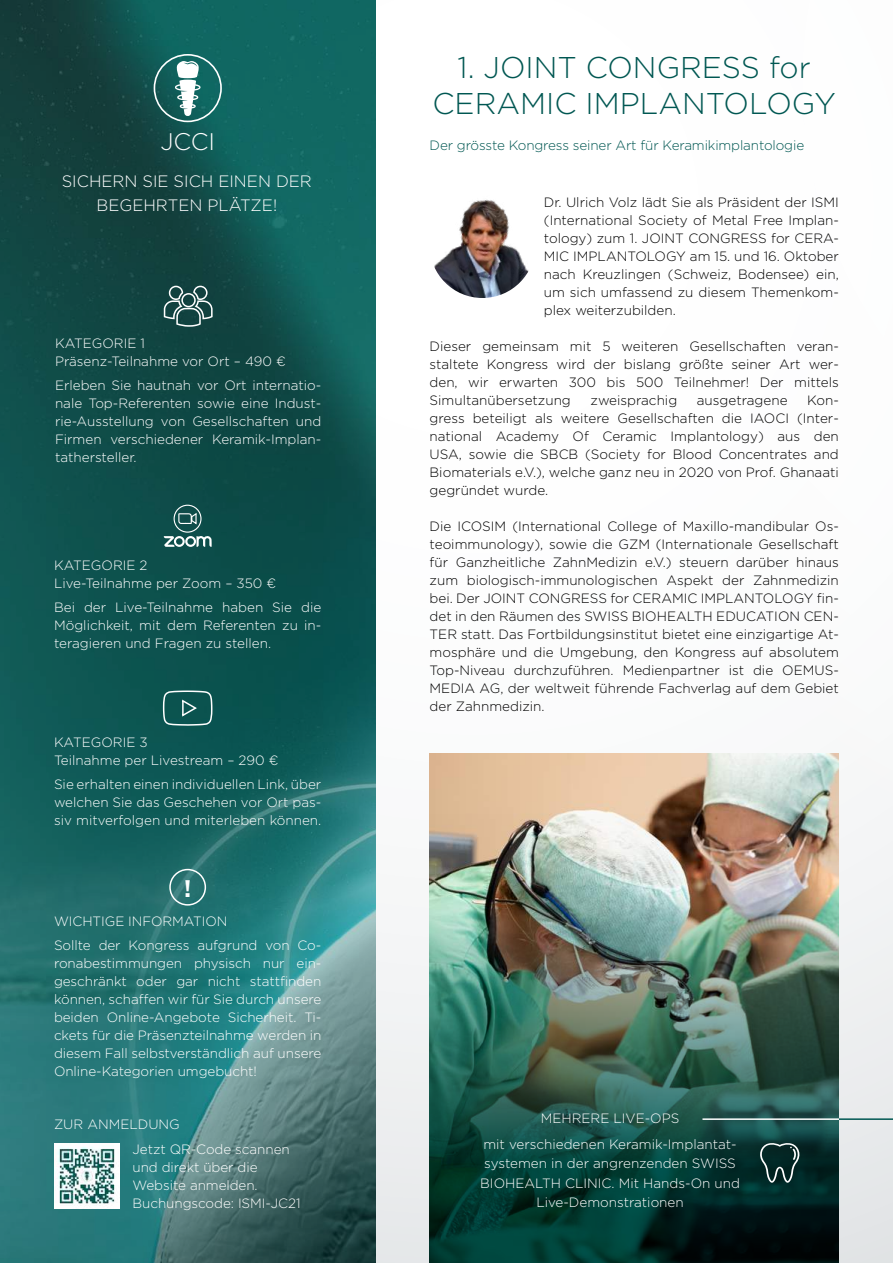
<style>
.page{position:relative;width:893px;height:1263px;background:#fff}
.page>*{position:absolute;margin:0;border:0;box-sizing:border-box;transform-origin:0 0}
.t1{font:300 30px/36px "Gotham";color:#005752;text-align:center}
.t2{font:300 24px "Gotham";color:#fff}
.t3{font:700 24px "Gotham";color:#fff}
.t4{font:300 16.5px/24px "Gotham";color:#fff;text-align:center}
.t5{font:300 13.5px/18px "Gotham";color:#000;text-align:justify}
.t6{font:300 13.5px/18px "Gotham";color:#fff}
.t7{font:300 13.5px "Gotham";letter-spacing:-.01em;color:#005752}
</style>
<div class="page">
<div style="left:0;top:0;width:893px;height:1263px;background:linear-gradient(to bottom,#fff,#ebedee)"></div>
<div style="left:638px;top:0;width:255px;height:1020px;background:#fff"></div>
<img style="left:430px;top:754px;width:409px;height:60px">
<img style="left:430px;top:814px;width:409px;height:449px">
<hr style="left:839px;top:1118px;width:54px;height:2px;background:#005752">
<hr style="left:702px;top:1118px;width:137px;height:2px;background:#fff">
<svg style="left:757px;top:1142px;width:45px;height:41px;background:#264543"></svg>
<img style="left:0;top:0;width:375px;height:1263px">
<img style="left:430px;top:192px;width:105px;height:106px">
<div style="left:154px;top:54px;width:68px;height:68px;border:2px solid #fff;border-radius:50%"></div>
<svg style="left:175px;top:61px;width:26px;height:56px"></svg>
<svg style="left:164px;top:504px;width:48px;height:43px;background:#3e716e"></svg>
<svg style="left:162px;top:690px;width:51px;height:36px;background:#306d6a"></svg>
<svg style="left:164px;top:286px;width:49px;height:41px;background:#466c6a"></svg>
<div style="left:169px;top:869px;width:37px;height:37px;border:2px solid #fff;border-radius:50%"></div>
<img style="left:54px;top:1143px;width:66px;height:66px">
<h1 class="t1" style="left:432px;top:49px;width:405px">1. JOINT CONGRESS for<br>CERAMIC IMPLANTOLOGY</h1>
<h2 class="t2" style="left:160px;top:126px;width:56px">JCCI</h2>
<p class="t7" style="left:430px;top:137px;width:376px">Der grösste Kongress seiner Art für Keramikimplantologie</p>
<p class="t4" style="left:62px;top:168px;width:252px">SICHERN SIE SICH EINEN DER<br>BEGEHRTEN PLÄTZE!</p>
<p class="t5" style="left:544px;top:193px;width:297px">Dr. Ulrich Volz lädt Sie als Präsident der ISMI (International Society of Metal Free Implan&shy;tology) zum 1. JOINT CONGRESS for CERA-MIC IMPLANTOLOGY am 15. und 16. Oktober nach Kreuzlingen (Schweiz, Bodensee) ein, um sich umfassend zu diesem Themenkom&shy;plex weiterzubilden.</p>
<p class="t5" style="left:430px;top:337px;width:411px">Dieser gemeinsam mit 5 weiteren Gesellschaften veran&shy;staltete Kongress wird der bislang größte seiner Art wer&shy;den, wir erwarten 300 bis 500 Teilnehmer! Der mittels Simultanübersetzung</p>
<p class="t6" style="left:55px;top:334px;width:232px">KATEGORIE 1<br>Präsenz-Teilnahme vor Ort – 490 €</p>
<p class="t6" style="left:55px;top:376px;width:268px;text-align:justify">Erleben Sie hautnah vor Ort internatio&shy;nale Top-Referenten sowie eine Indust&shy;rie-Ausstellung von Gesellschaften und Firmen verschiedener Keramik-Implan&shy;tathersteller.</p>
<p class="t5" style="left:590px;top:391px;width:88px">zweisprachig</p>
<p class="t5" style="left:697px;top:391px;width:92px">ausgetragene</p>
<p class="t5" style="left:430px;top:391px;width:411px;text-indent:378px">Kon&shy;gress beteiligt als weitere Gesellschaften die IAOCI (Inter&shy;national Academy Of Ceramic Implantology) aus den USA, sowie die SBCB (Society for Blood Concentrates and Biomaterials e.V.), welche ganz neu in 2020 von Prof. Ghanaati gegründet wurde.</p>
<p class="t5" style="left:430px;top:517px;width:411px">Die ICOSIM (International College of Maxillo-mandibular Os&shy;teoimmunology), sowie die GZM (Internationale Gesellschaft für Ganzheitliche ZahnMedizin e.V.) steuern darüber hinaus zum biologisch-immunologischen Aspekt der Zahnmedizin bei. Der JOINT CONGRESS for CERAMIC IMPLANTOLOGY fin&shy;det in den Räumen des SWISS BIOHEALTH EDUCATION CEN-TER statt. Das Fortbildungsinstitut bietet eine einzigartige At&shy;mosphäre und die Umgebung, den Kongress auf absolutem Top-Niveau durchzuführen. Medienpartner ist die OEMUS-MEDIA AG, der weltweit führende Fachverlag auf dem Gebiet der Zahnmedizin.</p>
<p class="t6" style="left:54px;top:556px;width:224px">KATEGORIE 2<br>Live-Teilnahme per Zoom – 350 €</p>
<p class="t6" style="left:54px;top:598px;width:269px;text-align:justify">Bei der Live-Teilnahme haben Sie die Möglichkeit, mit dem Referenten zu in&shy;teragieren und Fragen zu stellen.</p>
<p class="t6" style="left:54px;top:733px;width:226px">KATEGORIE 3<br>Teilnahme per Livestream – 290 €</p>
<p class="t6" style="left:54px;top:775px;width:269px;text-align:justify">Sie erhalten einen individuellen Link, über welchen Sie das Geschehen vor Ort pas&shy;siv mitverfolgen und miterleben können.</p>
<h2 class="t3" style="left:184px;top:872px;width:9px">!</h2>
<p class="t6" style="left:54px;top:909px;width:269px;line-height:24px">WICHTIGE INFORMATION<br>Sollte der Kongress aufgrund von Co-</p>
<p class="t6" style="left:54px;top:954px;width:269px;text-align:justify">ronabestimmungen physisch nur ein&shy;geschränkt oder gar nicht stattfinden können, schaffen wir für Sie durch unsere beiden Online-Angebote Sicherheit. Ti&shy;ckets für die Präsenzteilnahme werden in diesem Fall selbstverständlich auf unsere Online-Kategorien umgebucht!</p>
<p class="t6" style="left:133px;top:1111px;width:159px;line-height:25.7px;text-indent:-79px">ZUR ANMELDUNG<br>Jetzt QR-Code scannen</p>
<p class="t6" style="left:133px;top:1158px;width:170px">und direkt über die<br>Website anmelden.<br>Buchungscode: ISMI-JC21</p>
<p class="t6" style="left:483px;top:1105px;width:255px;line-height:25.5px;text-align:center">MEHRERE LIVE-OPS<br>mit verschiedenen Keramik-Implantat-</p>
<p class="t6" style="left:480px;top:1153px;width:261px;line-height:19.5px;text-align:center">systemen in der angrenzenden SWISS<br>BIOHEALTH CLINIC. Mit Hands-On und<br>Live-Demonstrationen</p>
</div>
